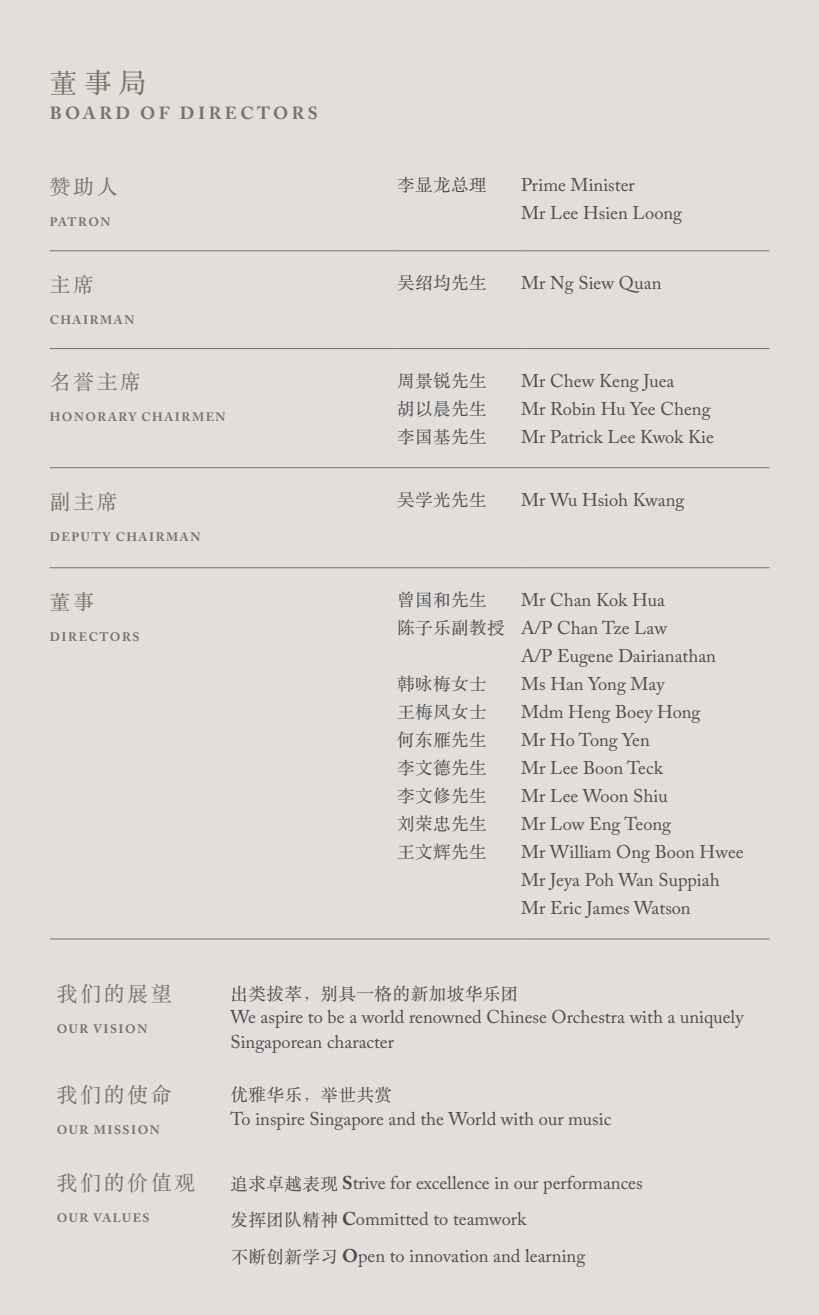
<style>
.page{position:relative;width:819px;height:1315px;background:#e1dedb}
.page>*{position:absolute;margin:0;border:0;box-sizing:border-box;transform-origin:0 0}
.t1{font:28px "ST Songti SC Regular";color:#7b7264}
.t2{font:21px "ST Songti SC Regular";letter-spacing:.12em;color:#7b7264}
.t3{font:18.38px/28px "Adobe Caslon Pro";color:#4d4d4f}
.t4{font:17.5px/28px "ST Songti SC Regular";letter-spacing:.03em;color:#4d4d4f;text-align:justify}
.t5{font:700 17.5px "Adobe Caslon Pro";letter-spacing:.195em;color:#7b7264}
.t6{font:700 12.25px "Adobe Caslon Pro";letter-spacing:.125em;color:#7b7264}
.s1{font-family:"ST Songti SC Regular";font-size:17.5px}
.s2{font-weight:700}
</style>
<div class="page">
<hr style="left:50px;top:250px;width:347px;height:1px;background:#7b7264">
<hr style="left:397px;top:250px;width:124px;height:1px;background:#7b7264">
<hr style="left:521px;top:250px;width:248px;height:1px;background:#7b7264">
<hr style="left:50px;top:348px;width:347px;height:1px;background:#7b7264">
<hr style="left:397px;top:348px;width:124px;height:1px;background:#7b7264">
<hr style="left:521px;top:348px;width:248px;height:1px;background:#7b7264">
<hr style="left:50px;top:467px;width:347px;height:1px;background:#7b7264">
<hr style="left:397px;top:467px;width:124px;height:1px;background:#7b7264">
<hr style="left:521px;top:467px;width:248px;height:1px;background:#7b7264">
<hr style="left:50px;top:567px;width:347px;height:1px;background:#7b7264">
<hr style="left:397px;top:567px;width:124px;height:1px;background:#7b7264">
<hr style="left:521px;top:567px;width:248px;height:1px;background:#7b7264">
<hr style="left:50px;top:938px;width:347px;height:1px;background:#7b7264">
<hr style="left:397px;top:938px;width:124px;height:1px;background:#7b7264">
<hr style="left:521px;top:938px;width:248px;height:1px;background:#7b7264">
<h1 class="t1" style="left:50px;top:65px;width:98px">董事局</h1>
<p class="t5" style="left:50px;top:103px;width:270px">BOARD OF DIRECTORS</p>
<p class="t2" style="left:50px;top:173px;width:70px">赞助人</p>
<p class="t6" style="left:50px;top:215px;width:62px">PATRON</p>
<p class="t2" style="left:50px;top:271px;width:46px">主席</p>
<p class="t6" style="left:50px;top:312px;width:86px">CHAIRMAN</p>
<p class="t2" style="left:50px;top:369px;width:93px">名誉主席</p>
<p class="t6" style="left:50px;top:410px;width:177px">HONORARY CHAIRMEN</p>
<p class="t2" style="left:50px;top:488px;width:70px">副主席</p>
<p class="t6" style="left:50px;top:529px;width:152px">DEPUTY CHAIRMAN</p>
<p class="t2" style="left:50px;top:588px;width:46px">董事</p>
<p class="t6" style="left:50px;top:629px;width:91px">DIRECTORS</p>
<p class="t4" style="left:397px;top:170px;width:91px">李显龙总理</p>
<p class="t3" style="left:521px;top:171px;width:162px">Prime Minister<br>Mr Lee Hsien Loong</p>
<p class="t4" style="left:397px;top:268px;width:91px">吴绍均先生</p>
<p class="t3" style="left:521px;top:269px;width:142px">Mr Ng Siew Quan</p>
<p class="t4" style="left:397px;top:366px;width:91px">周景锐先生胡以晨先生李国基先生</p>
<p class="t3" style="left:521px;top:366px;width:194px">Mr Chew Keng Juea<br>Mr Robin Hu Yee Cheng<br>Mr Patrick Lee Kwok Kie</p>
<p class="t4" style="left:397px;top:485px;width:91px">吴学光先生</p>
<p class="t3" style="left:521px;top:486px;width:165px">Mr Wu Hsioh Kwang</p>
<p class="t4" style="left:397px;top:585px;width:109px">曾国和先生陈子乐副教授</p>
<p class="t4" style="left:397px;top:669px;width:91px">韩咏梅女士王梅凤女士何东雁先生李文德先生李文修先生刘荣忠先生王文辉先生</p>
<p class="t3" style="left:521px;top:586px;width:224px">Mr Chan Kok Hua<br>A/P Chan Tze Law<br>A/P Eugene Dairianathan<br>Ms Han Yong May<br>Mdm Heng Boey Hong<br>Mr Ho Tong Yen<br>Mr Lee Boon Teck<br>Mr Lee Woon Shiu<br>Mr Low Eng Teong<br>Mr William Ong Boon Hwee<br>Mr Jeya Poh Wan Suppiah<br>Mr Eric James Watson</p>
<p class="t2" style="left:57px;top:980px;width:117px">我们的展望</p>
<p class="t6" style="left:57px;top:1021px;width:92px">OUR VISION</p>
<p class="t2" style="left:57px;top:1081px;width:117px">我们的使命</p>
<p class="t6" style="left:57px;top:1122px;width:105px">OUR MISSION</p>
<p class="t2" style="left:57px;top:1169px;width:140px">我们的价值观</p>
<p class="t6" style="left:57px;top:1210px;width:94px">OUR VALUES</p>
<p class="t4" style="left:230px;top:979px;width:289px">出类拔萃，别具一格的新加坡华乐团</p>
<p class="t3" style="left:230px;top:1005px;width:514px;line-height:24.5px">We aspire to be a world renowned Chinese Orchestra with a uniquely<br>Singaporean character</p>
<p class="t4" style="left:230px;top:1080px;width:163px">优雅华乐，举世共赏</p>
<p class="t3" style="left:230px;top:1104px;width:382px">To inspire Singapore and the World with our music</p>
<p class="t3" style="left:230px;top:1164px;width:414px;line-height:36.4px"><span class="s1">追求卓越表现</span> <span class="s2">S</span>trive for excellence in our performances<span class="s1">发挥团队精神</span> <span class="s2">C</span>ommitted to teamwork<br><span class="s1">不断创新学习</span> <span class="s2">O</span>pen to innovation and learning</p>
</div>
